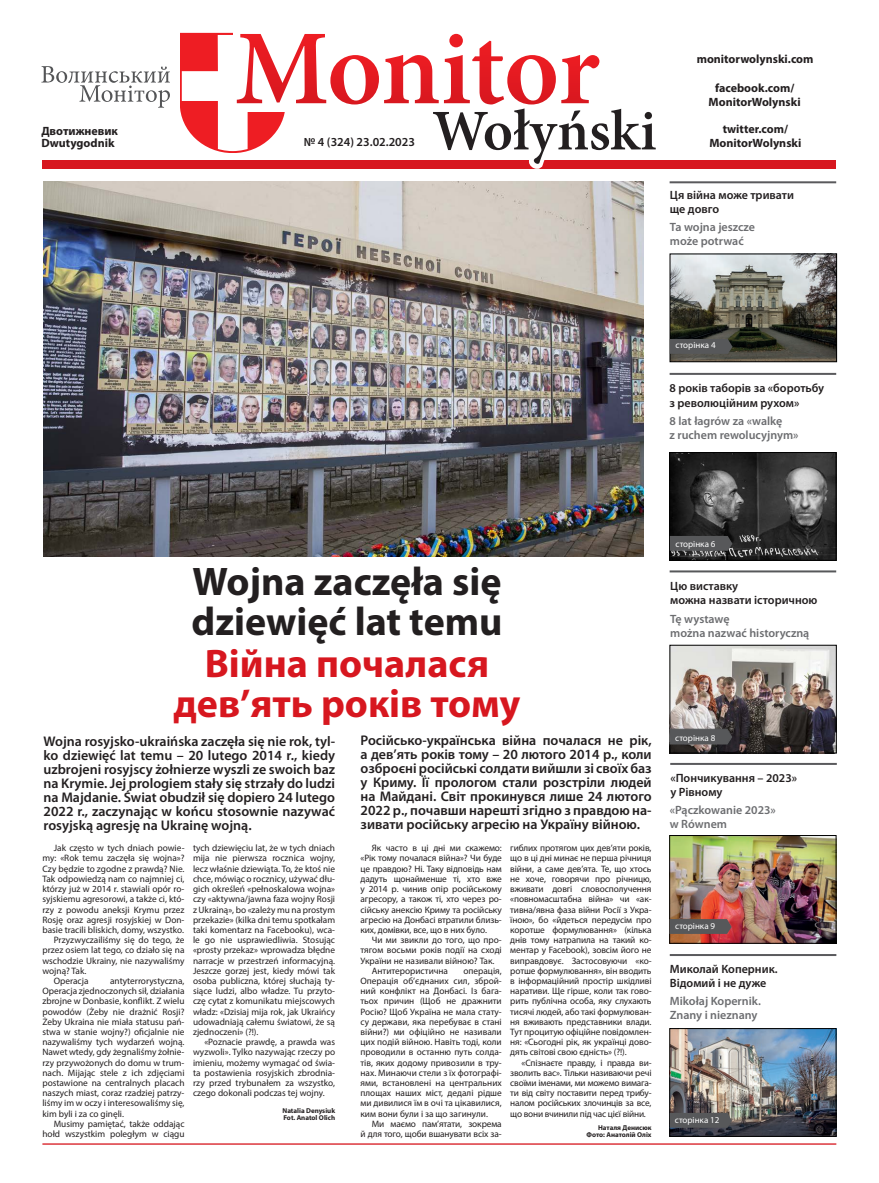
<style>
.page{position:relative;width:879px;height:1183px;background:#fff}
.page>*{position:absolute;margin:0;border:0;box-sizing:border-box;transform-origin:0 0}
.t1{font:700 40px/40px "Myriad Pro";color:#231f20}
.t2{font:700 40px/40px "Myriad Pro";color:#d7171f;text-align:center}
.t3{font:600 14px/14px "Myriad Pro";color:#231f20;text-align:justify}
.t4{font:600 12.3px "Myriad Pro";color:#231f20}
.t5{font:600 12px/14.4px "Myriad Pro";color:#231f20}
.t6{font:600 12px/14px "Myriad Pro";color:#6c6d70}
.t7{font:700 12px/14.4px "Myriad Pro";color:#231f20;text-align:center}
.t8{font:9.3px/10.2px "Myriad Pro";color:#231f20;text-align:justify}
.t9{font:9px "Myriad Pro";color:#fff}
.t10{font:700 7px/7px "Myriad Pro";color:#231f20}
</style>
<div class="page">
<hr style="left:42px;top:1142px;width:794px;height:2px;background:#d7171f">
<img style="left:672px;top:256px;width:162px;height:104px">
<div style="left:670px;top:254px;width:166px;height:108px;border:1px solid #000"></div>
<hr style="left:669px;top:373px;width:167px;height:2px;background:#5a5a5d">
<svg style="left:670px;top:339px;width:62px;height:15px"></svg>
<hr style="left:669px;top:570px;width:167px;height:2px;background:#57585a">
<img style="left:672px;top:647px;width:162px;height:104px">
<div style="left:670px;top:645px;width:166px;height:108px;border:1px solid #000"></div>
<img style="left:671px;top:454px;width:163px;height:104px">
<div style="left:669px;top:452px;width:167px;height:108px;border:1px solid #000"></div>
<svg style="left:669px;top:728px;width:64px;height:16px"></svg>
<hr style="left:670px;top:762px;width:167px;height:2px;background:#5a5a5d">
<img style="left:671px;top:837px;width:163px;height:104px">
<div style="left:669px;top:835px;width:167px;height:108px;border:1px solid #000"></div>
<svg style="left:669px;top:918px;width:62px;height:15px"></svg>
<hr style="left:670px;top:953px;width:166px;height:2px;background:#5a5a5d">
<img style="left:671px;top:1030px;width:163px;height:104px">
<div style="left:669px;top:1028px;width:167px;height:108px;border:1px solid #000"></div>
<svg style="left:670px;top:1112px;width:62px;height:15px"></svg>
<hr style="left:669px;top:181px;width:167px;height:2px;background:#5a5a5d">
<svg style="left:670px;top:536px;width:62px;height:14px"></svg>
<div style="left:42px;top:160px;width:793px;height:9px;background:#d7171f"></div>
<svg style="left:41px;top:66px;width:129px;height:42px"></svg>
<svg style="left:180px;top:33px;width:476px;height:136px"></svg>
<img style="left:44px;top:181px;width:599px;height:375px">
<p class="t7" style="left:41px;top:125px;width:78px;line-height:12.2px;text-align:left">Двотижневик<br>Dwutygodnik</p>
<h3 class="t4" style="left:304px;top:134px;width:113px">№ 4 (324) 23.02.2023</h3>
<p class="t7" style="left:697px;top:51px;width:118px">monitorwolynski.com</p>
<p class="t7" style="left:708px;top:80px;width:94px">facebook.com/<br>MonitorWolynski</p>
<p class="t7" style="left:709px;top:121px;width:94px">twitter.com/<br>MonitorWolynski</p>
<p class="t5" style="left:670px;top:187px;width:126px">Ця війна може тривати ще довго</p>
<p class="t6" style="left:670px;top:219px;width:87px">Ta wojna jeszcze może potrwać</p>
<p class="t9" style="left:675px;top:339px;width:42px">сторінка 4</p>
<p class="t5" style="left:669px;top:381px;width:156px">8 років таборів за «боротьбу з революційним рухом»</p>
<p class="t6" style="left:669px;top:414px;width:130px">8 lat łagrów za «walkę<br>z ruchem rewolucyjnym»</p>
<h1 class="t1" style="left:192px;top:559px;width:312px">Wojna zaczęła się dziewięć lat temu</h1>
<h1 class="t2" style="left:173px;top:642px;width:348px">Війна почалася дев’ять років тому</h1>
<p class="t3" style="left:44px;top:733px;width:293px">Wojna rosyjsko-ukraińska zaczęła się nie rok, tyl&shy;ko dziewięć lat temu – 20 lutego 2014 r., kiedy uzbrojeni rosyjscy żołnierze wyszli ze swoich baz na Krymie. Jej prologiem stały się strzały do ludzi na Majdanie. Świat obudził się dopiero 24 lutego 2022 r., zaczynając w końcu stosownie nazywać rosyjską agresję na Ukrainę wojną.</p>
<p class="t3" style="left:360px;top:732px;width:293px">Російсько-українська війна почалася не рік, а дев’ять років тому – 20 лютого 2014 р., коли озброєні російські солдати вийшли зі своїх баз у Криму. Її прологом стали розстріли людей на Майдані. Світ прокинувся лише 24 лютого 2022 р., почавши нарешті згідно з правдою на&shy;зивати російську агресію на Україну війною.</p>
<p class="t8" style="left:360px;top:842px;width:143px;text-indent:11px">Як часто в ці дні ми скажемо: «Рік тому почалася війна»? Чи буде це правдою? Ні. Таку відповідь нам дадуть щонайменше ті, хто вже у 2014 р. чинив опір російському агресору, а також ті, хто через ро&shy;сійську анексію Криму та російську агресію на Донбасі втратили близь&shy;ких, домівки, все, що в них було.</p>
<p class="t8" style="left:372px;top:934px;width:131px">Чи ми звикли до того, що про-</p>
<p class="t8" style="left:360px;top:944px;width:143px">тягом восьми років події на сході</p>
<p class="t8" style="left:360px;top:954px;width:135px">України не називали війною? Так.</p>
<p class="t8" style="left:372px;top:965px;width:78px">Антитерористична</p>
<p class="t8" style="left:510px;top:842px;width:143px">гиблих протягом цих дев’яти років, що в ці дні минає не перша річниця війни, а саме дев’ята. Те, що хтось не хоче, говорячи про річницю, вживати довгі словосполучення «повномасштабна війна» чи «ак&shy;тивна/явна фаза війни Росії з Укра&shy;їною», бо «йдеться передусім про коротше формулювання» (кілька днів тому натрапила на такий ко&shy;ментар у Facebook), зовсім його не виправдовує. Застосовуючи «ко&shy;ротше формулювання», він вводить в інформаційний простір шкідливі наративи. Ще гірше, коли так гово&shy;рить публічна особа, яку слухають тисячі людей, або такі формулюван&shy;ня вживають представники влади.<br>Тут процитую офіційне повідомлен&shy;ня: «Сьогодні рік, як українці дово&shy;дять світові свою єдність» (?!).</p>
<p class="t8" style="left:510px;top:1056px;width:143px;text-indent:11px">«Спізнаєте правду, і правда ви&shy;зволить вас». Тільки називаючи речі своїми іменами, ми можемо вимага&shy;ти від світу поставити перед трибу&shy;налом російських злочинців за все, що вони вчинили під час цієї війни.</p>
<p class="t10" style="left:586px;top:1123px;width:66px;text-align:right">Наталя Денисюк<br>Фото: Анатолій Оліх</p>
<p class="t8" style="left:54px;top:842px;width:132px">Jak często w tych dniach powie-</p>
<p class="t8" style="left:42px;top:852px;width:144px">my: «Rok temu zaczęła się wojna»?</p>
<p class="t8" style="left:42px;top:863px;width:144px">Czy będzie to zgodne z prawdą? Nie.</p>
<p class="t8" style="left:42px;top:873px;width:144px">Tak odpowiedzą nam co najmniej ci,</p>
<p class="t8" style="left:42px;top:883px;width:144px">którzy już w 2014 r. stawiali opór ro-</p>
<p class="t8" style="left:42px;top:893px;width:144px">syjskiemu agresorowi, a także ci, któ-</p>
<p class="t8" style="left:42px;top:903px;width:144px">rzy z powodu aneksji Krymu przez</p>
<p class="t8" style="left:42px;top:914px;width:144px">Rosję oraz agresji rosyjskiej w Don-</p>
<p class="t8" style="left:42px;top:924px;width:143px">basie tracili bliskich, domy, wszystko.</p>
<p class="t8" style="left:54px;top:934px;width:132px">Przyzwyczailiśmy się do tego, że</p>
<p class="t8" style="left:42px;top:944px;width:144px">przez osiem lat tego, co działo się na</p>
<p class="t8" style="left:42px;top:954px;width:144px">wschodzie Ukrainy, nie nazywaliśmy</p>
<p class="t8" style="left:42px;top:965px;width:46px">wojną? Tak.</p>
<p class="t8" style="left:54px;top:975px;width:36px">Operacja</p>
<p class="t8" style="left:193px;top:842px;width:144px">tych dziewięciu lat, że w tych dniach mija nie pierwsza rocznica wojny, lecz właśnie dziewiąta. To, że ktoś nie chce, mówiąc o rocznicy, używać dłu&shy;gich określeń «pełnoskalowa wojna» czy «aktywna/jawna faza wojny Rosji z Ukrainą», bo «zależy mu na prostym przekazie» (kilka dni temu spotkałam taki komentarz na Facebooku), wca&shy;le go nie usprawiedliwia. Stosując «prosty przekaz» wprowadza błędne narracje w przestrzeń informacyjną.<br>Jeszcze gorzej jest, kiedy mówi tak osoba publiczna, której słuchają ty&shy;siące ludzi, albo władze. Tu przyto&shy;czę cytat z komunikatu miejscowych władz: «Dzisiaj mija rok, jak Ukraińcy udowadniają całemu światowi, że są zjednoczeni» (?!).</p>
<p class="t8" style="left:193px;top:1036px;width:144px;text-indent:11px">«Poznacie prawdę, a prawda was wyzwoli». Tylko nazywając rzeczy po imieniu, możemy wymagać od świa&shy;ta postawienia rosyjskich zbrodnia&shy;rzy przed trybunałem za wszystko, czego dokonali podczas tej wojny.</p>
<p class="t10" style="left:282px;top:1107px;width:54px">Natalia Denysiuk<br>Fot. Anatol Olich</p>
<p class="t8" style="left:360px;top:965px;width:143px;text-indent:103px">операція, Операція об’єднаних сил, зброй&shy;ний конфлікт на Донбасі. Із бага&shy;тьох причин (Щоб не дражнити Росію? Щоб Україна не мала стату&shy;су держави, яка перебуває в стані війни?) ми офіційно не називали цих подій війною. Навіть тоді, коли проводили в останню путь солда&shy;тів, яких додому привозили в тру&shy;нах. Минаючи стели з їх фотографі&shy;ями, встановлені на центральних площах наших міст, дедалі рідше ми дивилися їм в очі та цікавилися, ким вони були і за що загинули.</p>
<p class="t8" style="left:360px;top:1118px;width:143px;text-align:right">Ми маємо пам’ятати, зокрема<br>й для того, щоби вшанувати всіх за-</p>
<p class="t8" style="left:42px;top:975px;width:144px;text-indent:68px">antyterrorystyczna, Operacja zjednoczonych sił, działania zbrojne w Donbasie, konflikt. Z wielu powodów (Żeby nie drażnić Rosji?<br>Żeby Ukraina nie miała statusu pań&shy;stwa w stanie wojny?) oficjalnie nie nazywaliśmy tych wydarzeń wojną.<br>Nawet wtedy, gdy żegnaliśmy żołnie&shy;rzy przywożonych do domu w trum&shy;nach. Mijająс stele z ich zdjęciami postawione na centralnych placach naszych miast, coraz rzadziej patrzy&shy;liśmy im w oczy i interesowaliśmy się, kim byli i za co ginęli.</p>
<p class="t8" style="left:42px;top:1118px;width:144px;text-align:right">Musimy pamiętać, także oddając hołd wszystkim poległym w ciągu</p>
<p class="t9" style="left:675px;top:538px;width:42px">сторінка 6</p>
<p class="t5" style="left:670px;top:578px;width:149px">Цю виставку<br>можна назвати історичною</p>
<p class="t6" style="left:670px;top:611px;width:141px">Tę wystawę<br>można nazwać historyczną</p>
<p class="t9" style="left:675px;top:732px;width:42px">сторінка 8</p>
<p class="t5" style="left:670px;top:770px;width:128px">«Пончикування – 2023» у Рівному</p>
<p class="t6" style="left:670px;top:802px;width:108px">«Pączkowanie 2023» w Równem</p>
<p class="t9" style="left:675px;top:920px;width:42px">сторінка 9</p>
<p class="t5" style="left:670px;top:960px;width:109px">Миколай Коперник.<br>Відомий і не дуже</p>
<p class="t6" style="left:670px;top:993px;width:93px">Mikołaj Kopernik.<br>Znany i nieznany</p>
<p class="t9" style="left:675px;top:1114px;width:46px">сторінка 12</p>
</div>
